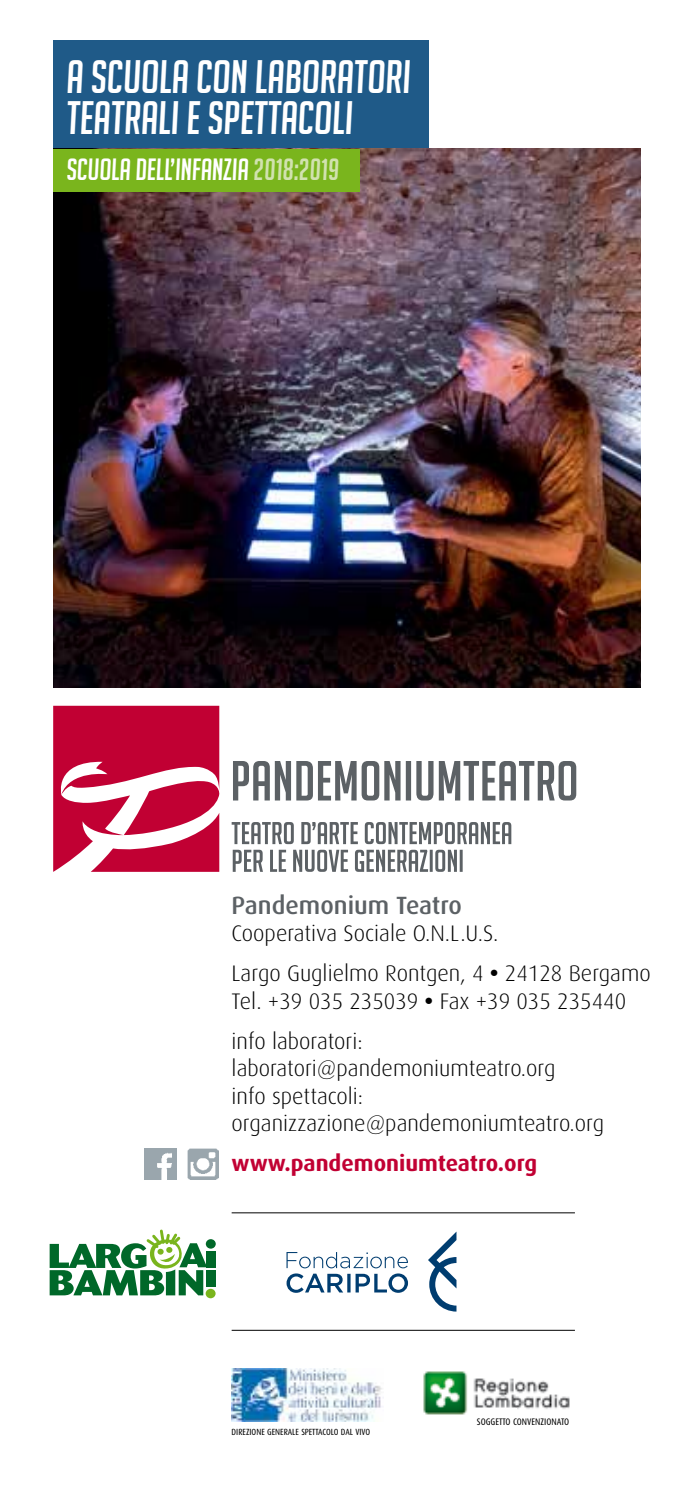
<style>
.page{position:relative;width:695px;height:1489px;background:#fff}
.page>*{position:absolute;margin:0;border:0;box-sizing:border-box;transform-origin:0 0}
.t1{font:italic 45.75px/41.5px "Big Noodle Titling";color:#fff}
.t2{font:italic 30px "Big Noodle Titling";color:#fff}
.t3{font:500 25px "Dax";color:#5c6165}
.t4{font:300 22.5px/40px "Dax";color:#000}
.t5{font:700 22.5px "Dax";color:#c10033}
.t6{font:9.5px "Dax Condensed";color:#000}
.t7{font:9px "Dax Condensed";color:#000}
.s1{color:#d1e2af}
.s2{font-weight:700}
</style>
<div class="page">
<div style="left:53px;top:40px;width:376px;height:147px;background:#1f5a88"></div>
<img style="left:53px;top:149px;width:587px;height:538px">
<img style="left:145px;top:1148px;width:31px;height:31px">
<img style="left:187px;top:1148px;width:32px;height:31px">
<div style="left:206px;top:1250px;width:9px;height:17px;background:#006829"></div>
<div style="left:206px;top:1269px;width:9px;height:17px;background:#006829"></div>
<svg style="left:206px;top:1238px;width:10px;height:10px"></svg>
<div style="left:206px;top:1288px;width:9px;height:10px;background:#7ab51d;border-radius:50%"></div>
<svg style="left:50px;top:1229px;width:157px;height:66px"></svg>
<div style="left:53px;top:149px;width:306px;height:42px;background:#7ab51d"></div>
<img style="left:423px;top:1371px;width:147px;height:44px">
<div style="left:468px;top:1408px;width:48px;height:16px;background:#fff"></div>
<img style="left:231px;top:1368px;width:151px;height:53px">
<hr style="left:231px;top:1212px;width:344px;height:1px;background:#000">
<hr style="left:231px;top:1329px;width:344px;height:1px;background:#000">
<svg style="left:231px;top:822px;width:280px;height:49px"></svg>
<svg style="left:233px;top:761px;width:343px;height:39px"></svg>
<svg style="left:53px;top:705px;width:166px;height:166px"></svg>
<svg style="left:286px;top:1232px;width:170px;height:79px"></svg>
<h1 class="t1" style="left:67px;top:55px;width:346px">A SCUOLA CON LABORATORI<br>TEATRALI E SPETTACOLI</h1>
<h2 class="t2" style="left:67px;top:153px;width:274px">SCUOLA DELL’INFANZIA <span class="s1">2018:2019</span></h2>
<p class="t3" style="left:231px;top:891px;width:232px">Pandemonium Teatro</p>
<p class="t4" style="left:231px;top:913px;width:420px">Cooperativa Sociale O.N.L.U.S.<br>Largo Guglielmo Rontgen, 4 <span class="s2">•</span> 24128 Bergamo</p>
<p class="t4" style="left:231px;top:981px;width:396px">Tel. +39 035 235039 <span class="s2">•</span> Fax +39 035 235440 info laboratori:</p>
<p class="t4" style="left:231px;top:1055px;width:374px;line-height:27.5px">laboratori@pandemoniumteatro.org<br>info spettacoli: organizzazione@pandemoniumteatro.org</p>
<p class="t5" style="left:231px;top:1150px;width:307px">www.pandemoniumteatro.org</p>
<p class="t7" style="left:231px;top:1426px;width:140px">DIREZIONE GENERALE SPETTACOLO DAL VIVO</p>
<p class="t6" style="left:477px;top:1416px;width:94px">SOGGETTO CONVENZIONATO</p>
</div>
